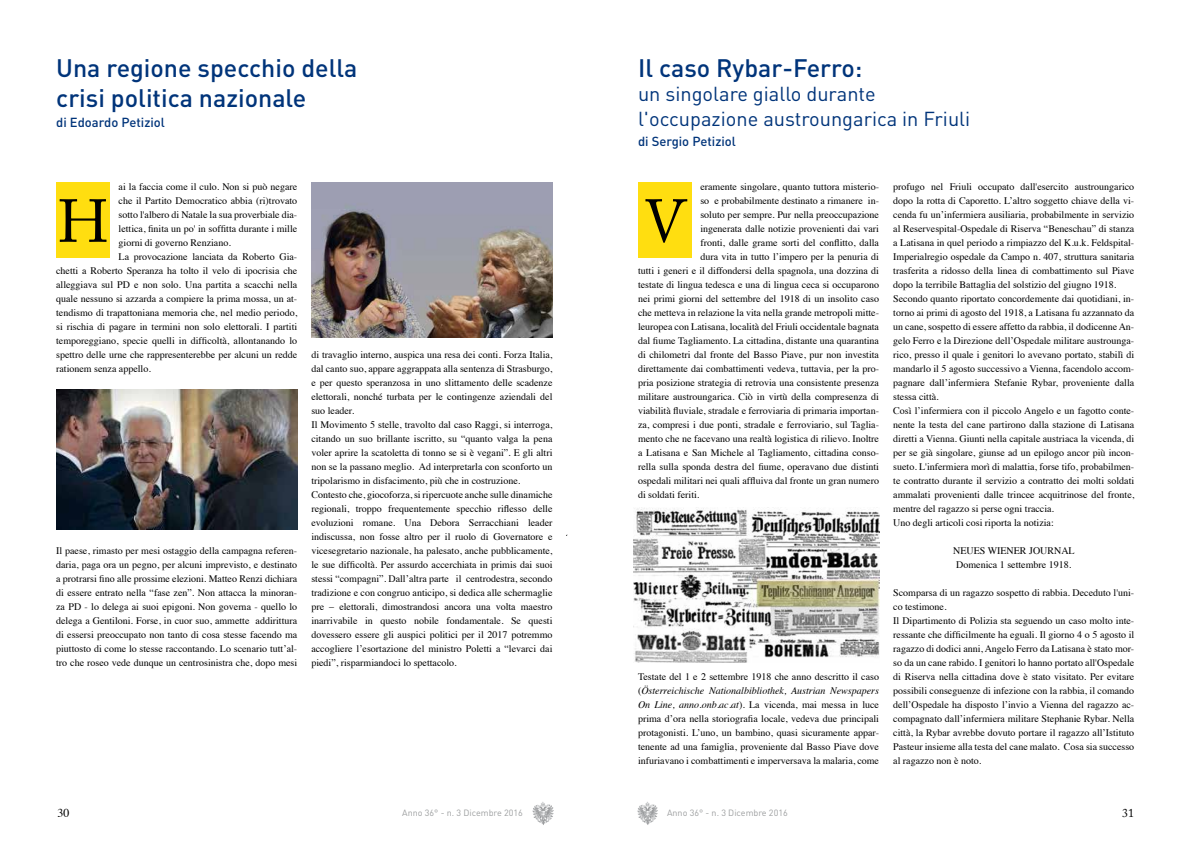
<style>
.page{position:relative;width:1191px;height:842px;background:#fff}
.page>*{position:absolute;margin:0;border:0;box-sizing:border-box;transform-origin:0 0}
.t1{font:60px "Adobe Caslon Pro";color:#000}
.t2{font:500 25px/30px "DIN";color:#00347a}
.t3{font:20px/25px "DIN";color:#00347a}
.t4{font:500 13px "DIN";color:#00347a}
.t5{font:12px "Times";color:#000}
.t6{font:12px "Adobe Caslon Pro";color:#000}
.t7{font:10px/14px "Times";color:#000}
.t8{font:9px "DIN";color:#9c9e9f}
.s1{font-style:italic}
</style>
<div class="page">
<img style="left:532px;top:802px;width:22px;height:23px">
<img style="left:637px;top:802px;width:21px;height:23px">
<div style="left:56px;top:182px;width:54px;height:75px;background:#ffde10"></div>
<img style="left:56px;top:390px;width:241px;height:140px">
<img style="left:311px;top:182px;width:241px;height:156px">
<div style="left:638px;top:182px;width:54px;height:75px;background:#ffde10"></div>
<img style="left:633px;top:508px;width:247px;height:155px">
<h2 class="t2" style="left:56px;top:52px;width:303px">Una regione specchio della crisi politica nazionale</h2>
<h3 class="t4" style="left:56px;top:114px;width:110px">di Edoardo Petiziol</h3>
<p class="t7" style="left:119px;top:179px;width:180px">ai la faccia come il culo. Non si può negare</p>
<p class="t7" style="left:119px;top:193px;width:180px">che il Partito Democratico abbia (ri)trovato</p>
<p class="t7" style="left:119px;top:207px;width:180px">sotto l'albero di Natale la sua proverbiale dia-</p>
<p class="t7" style="left:119px;top:221px;width:180px">lettica, finita un po' in soffitta durante i mille</p>
<p class="t7" style="left:119px;top:235px;width:114px">giorni di governo Renziano.</p>
<p class="t7" style="left:119px;top:249px;width:180px">La provocazione lanciata da Roberto Gia-</p>
<p class="t7" style="left:56px;top:263px;width:242px">chetti a Roberto Speranza ha tolto il velo di ipocrisia che</p>
<p class="t7" style="left:56px;top:277px;width:242px">alleggiava sul PD e non solo. Una partita a scacchi nella</p>
<p class="t7" style="left:56px;top:291px;width:242px">quale nessuno si azzarda a compiere la prima mossa, un at-</p>
<p class="t7" style="left:56px;top:305px;width:242px">tendismo di trapattoniana memoria che, nel medio periodo,</p>
<p class="t7" style="left:56px;top:319px;width:242px">si rischia di pagare in termini non solo elettorali. I partiti</p>
<p class="t7" style="left:56px;top:333px;width:242px">temporeggiano, specie quelli in difficoltà, allontanando lo</p>
<p class="t7" style="left:56px;top:347px;width:242px">spettro delle urne che rappresenterebbe per alcuni un redde</p>
<p class="t7" style="left:56px;top:361px;width:96px">rationem senza appello.</p>
<h1 class="t1" style="left:58px;top:186px;width:53px">H</h1>
<p class="t7" style="left:56px;top:543px;width:242px;text-align:justify">Il paese, rimasto per mesi ostaggio della campagna referen&shy;daria, paga ora un pegno, per alcuni imprevisto, e destinato a protrarsi fino alle prossime elezioni. Matteo Renzi dichiara di essere entrato nella “fase zen”. Non attacca la minoran&shy;za PD - lo delega ai suoi epigoni. Non governa - quello lo delega a Gentiloni. Forse, in cuor suo, ammette addirittura di essersi preoccupato non tanto di cosa stesse facendo ma piuttosto di come lo stesse raccontando. Lo scenario tutt’al&shy;tro che roseo vede dunque un centrosinistra che, dopo mesi</p>
<p class="t7" style="left:311px;top:347px;width:242px">di travaglio interno, auspica una resa dei conti. Forza Italia, dal canto suo, appare aggrappata alla sentenza di Strasburgo, e per questo speranzosa in uno slittamento delle scadenze elettorali, nonché turbata per le contingenze aziendali del suo leader.<br>Il Movimento 5 stelle, travolto dal caso Raggi, si interroga, citando un suo brillante iscritto, su “quanto valga la pena voler aprire la scatoletta di tonno se si è vegani”. E gli altri non se la passano meglio. Ad interpretarla con sconforto un tripolarismo in disfacimento, più che in costruzione.<br>Contesto che, giocoforza, si ripercuote anche sulle dinamiche regionali, troppo frequentemente specchio riflesso delle evoluzioni romane. Una Debora Serracchiani leader indiscussa, non fosse altro per il ruolo di Governatore e vicesegretario nazionale, ha palesato, anche pubblicamente, le sue difficoltà. Per assurdo accerchiata in primis dai suoi stessi “compagni”. Dall’altra parte il centrodestra, secondo tradizione e con congruo anticipo, si dedica alle schermaglie pre – elettorali, dimostrandosi ancora una volta maestro inarrivabile in questo nobile fondamentale. Se questi dovessero essere gli auspici politici per il 2017 potremmo accogliere l’esortazione del ministro Poletti a “levarci dai piedi”, risparmiandoci lo spettacolo.</p>
<h2 class="t2" style="left:638px;top:52px;width:226px">Il caso Rybar-Ferro:</h2>
<h3 class="t3" style="left:638px;top:81px;width:334px">un singolare giallo durante l'occupazione austroungarica in Friuli</h3>
<h3 class="t4" style="left:638px;top:133px;width:99px">di Sergio Petiziol</h3>
<p class="t7" style="left:700px;top:179px;width:180px">eramente singolare, quanto tuttora misterio-</p>
<p class="t7" style="left:700px;top:193px;width:180px">so e probabilmente destinato a rimanere in-</p>
<p class="t7" style="left:700px;top:207px;width:180px">soluto per sempre. Pur nella preoccupazione</p>
<p class="t7" style="left:700px;top:221px;width:180px">ingenerata dalle notizie provenienti dai vari</p>
<p class="t7" style="left:700px;top:235px;width:180px">fronti, dalle grame sorti del conflitto, dalla</p>
<p class="t7" style="left:700px;top:249px;width:180px">dura vita in tutto l’impero per la penuria di</p>
<p class="t7" style="left:638px;top:263px;width:242px">tutti i generi e il diffondersi della spagnola, una dozzina di</p>
<p class="t7" style="left:638px;top:277px;width:242px">testate di lingua tedesca e una di lingua ceca si occuparono</p>
<p class="t7" style="left:638px;top:291px;width:242px">nei primi giorni del settembre del 1918 di un insolito caso</p>
<p class="t7" style="left:638px;top:305px;width:242px">che metteva in relazione la vita nella grande metropoli mitte-</p>
<p class="t7" style="left:638px;top:319px;width:242px">leuropea con Latisana, località del Friuli occidentale bagnata</p>
<p class="t7" style="left:638px;top:333px;width:242px">dal fiume Tagliamento. La cittadina, distante una quarantina</p>
<p class="t7" style="left:638px;top:347px;width:242px">di chilometri dal fronte del Basso Piave, pur non investita</p>
<p class="t7" style="left:638px;top:361px;width:242px">direttamente dai combattimenti vedeva, tuttavia, per la pro-</p>
<p class="t7" style="left:638px;top:375px;width:242px">pria posizione strategia di retrovia una consistente presenza</p>
<p class="t7" style="left:638px;top:389px;width:242px">militare austroungarica. Ciò in virtù della compresenza di</p>
<p class="t7" style="left:638px;top:403px;width:242px">viabilità fluviale, stradale e ferroviaria di primaria importan-</p>
<p class="t7" style="left:638px;top:417px;width:242px">za, compresi i due ponti, stradale e ferroviario, sul Taglia-</p>
<p class="t7" style="left:638px;top:431px;width:242px">mento che ne facevano una realtà logistica di rilievo. Inoltre</p>
<p class="t7" style="left:638px;top:445px;width:242px">a Latisana e San Michele al Tagliamento, cittadina conso-</p>
<p class="t7" style="left:638px;top:459px;width:242px">rella sulla sponda destra del fiume, operavano due distinti</p>
<p class="t7" style="left:638px;top:473px;width:242px">ospedali militari nei quali affluiva dal fronte un gran numero</p>
<p class="t7" style="left:638px;top:487px;width:63px">di soldati feriti.</p>
<h1 class="t1" style="left:644px;top:186px;width:44px">V</h1>
<p class="t7" style="left:638px;top:669px;width:242px;text-align:justify">Testate del 1 e 2 settembre 1918 che anno descritto il caso (<span class="s1">Österreichische Nationalbibliothek, Austrian Newspapers On Line, anno.onb.ac.at</span>). La vicenda, mai messa in luce prima d’ora nella storiografia locale, vedeva due principali protagonisti. L’uno, un bambino, quasi sicuramente appar&shy;tenente ad una famiglia, proveniente dal Basso Piave dove infuriavano i combattimenti e imperversava la malaria, come</p>
<p class="t7" style="left:893px;top:179px;width:242px">profugo nel Friuli occupato dall'esercito austroungarico dopo la rotta di Caporetto. L’altro soggetto chiave della vi&shy;cenda fu un’infermiera ausiliaria, probabilmente in servizio al Reservespital-Ospedale di Riserva “Beneschau” di stanza a Latisana in quel periodo a rimpiazzo del K.u.k. Feldspital-Imperialregio ospedale da Campo n. 407, struttura sanitaria trasferita a ridosso della linea di combattimento sul Piave dopo la terribile Battaglia del solstizio del giugno 1918.<br>Secondo quanto riportato concordemente dai quotidiani, in&shy;torno ai primi di agosto del 1918, a Latisana fu azzannato da un cane, sospetto di essere affetto da rabbia, il dodicenne An&shy;gelo Ferro e la Direzione dell’Ospedale militare austrounga&shy;rico, presso il quale i genitori lo avevano portato, stabilì di mandarlo il 5 agosto successivo a Vienna, facendolo accom&shy;pagnare dall’infermiera Stefanie Rybar, proveniente dalla stessa città.<br>Così l’infermiera con il piccolo Angelo e un fagotto conte&shy;nente la testa del cane partirono dalla stazione di Latisana diretti a Vienna. Giunti nella capitale austriaca la vicenda, di per se già singolare, giunse ad un epilogo ancor più incon&shy;sueto. L'infermiera morì di malattia, forse tifo, probabilmen&shy;te contratto durante il servizio a contratto dei molti soldati ammalati provenienti dalle trincee acquitrinose del fronte, mentre del ragazzo si perse ogni traccia.<br>Uno degli articoli cosi riporta la notizia:</p>
<p class="t7" style="left:953px;top:543px;width:123px;text-align:center">NEUES WIENER JOURNAL<br>Domenica 1 settembre 1918.</p>
<p class="t7" style="left:893px;top:585px;width:242px">Scomparsa di un ragazzo sospetto di rabbia. Deceduto l'uni&shy;co testimone.<br>Il Dipartimento di Polizia sta seguendo un caso molto inte&shy;ressante che difficilmente ha eguali. Il giorno 4 o 5 agosto il ragazzo di dodici anni, Angelo Ferro da Latisana è stato mor&shy;so da un cane rabido. I genitori lo hanno portato all'Ospedale di Riserva nella cittadina dove è stato visitato. Per evitare possibili conseguenze di infezione con la rabbia, il comando dell’Ospedale ha disposto l’invio a Vienna del ragazzo ac&shy;compagnato dall’infermiera militare Stephanie Rybar. Nella città, la Rybar avrebbe dovuto portare il ragazzo all’Istituto Pasteur insieme alla testa del cane malato. Cosa sia successo al ragazzo non è noto.</p>
<p class="t5" style="left:57px;top:802px;width:13px">30</p>
<p class="t8" style="left:402px;top:807px;width:122px">Anno 36° - n. 3 Dicembre 2016</p>
<p class="t8" style="left:667px;top:807px;width:122px">Anno 36° - n. 3 Dicembre 2016</p>
<p class="t6" style="left:1122px;top:806px;width:13px">31</p>
</div>
